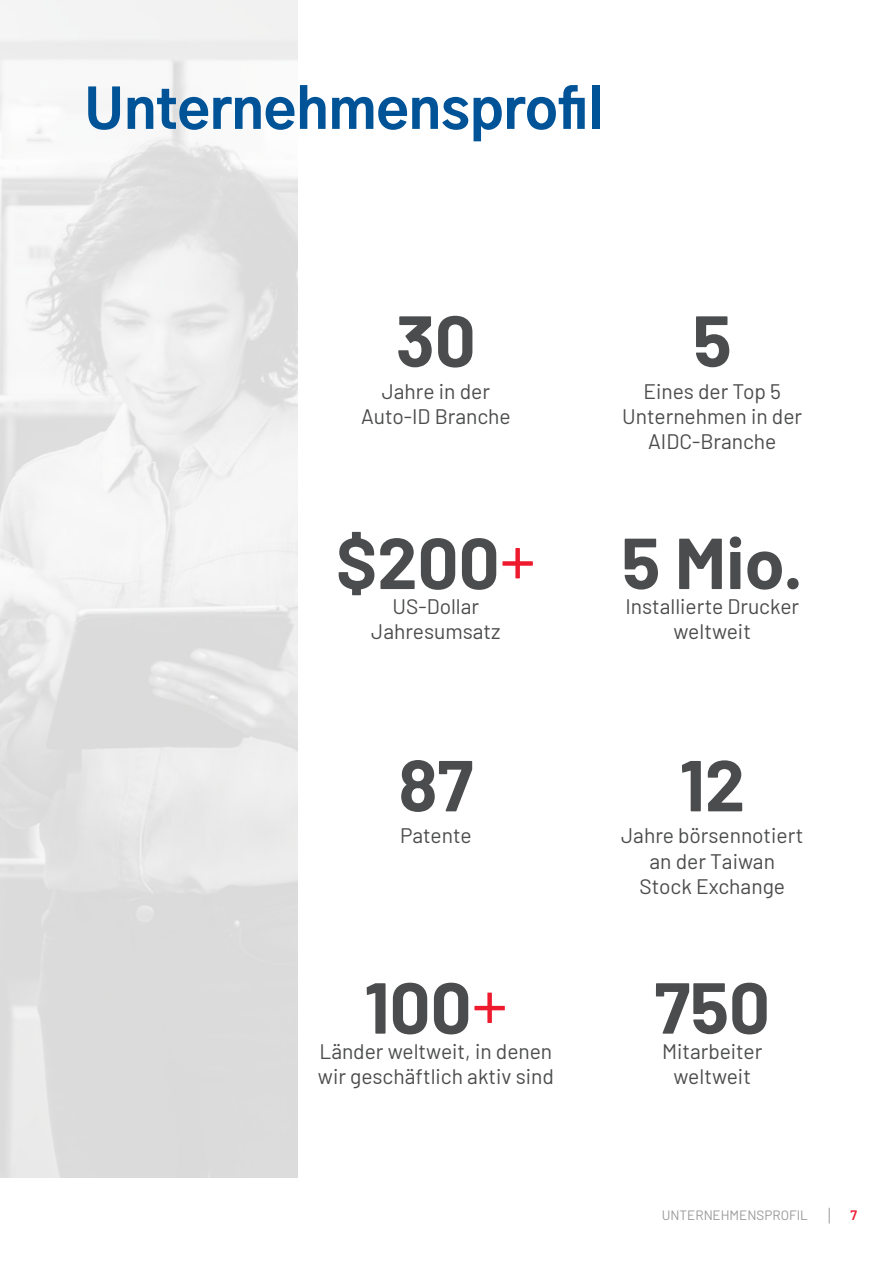
<style>
.page{position:relative;width:893px;height:1263px;background:#fff}
.page>*{position:absolute;margin:0;border:0;box-sizing:border-box;transform-origin:0 0}
.t1{font:700 72px "Barlow";color:#4b4c4d}
.t2{font:800 54px "Gothic A1";color:#015398}
.t3{font:21px/25.2px "Barlow";color:#4b4c4d;text-align:center}
.t4{font:600 13.65px "Barlow";color:#ee1a2e}
.t5{font:13.5px "Barlow";color:#98999a}
.s1{font-weight:400;color:#ee1a2e}
</style>
<div class="page">
<svg style="left:829px;top:1208px;width:1px;height:15px"></svg>
<h2 class="t2" style="left:84px;top:65px;width:522px">Unternehmensprofil</h2>
<h1 class="t1" style="left:396px;top:288px;width:81px">30</h1>
<p class="t3" style="left:361px;top:377px;width:151px">Jahre in der<br>Auto-ID Branche</p>
<h1 class="t1" style="left:336px;top:510px;width:201px">$200<span class="s1">+</span></h1>
<p class="t3" style="left:371px;top:592px;width:131px">US-Dollar<br>Jahresumsatz</p>
<h1 class="t1" style="left:398px;top:732px;width:76px">87</h1>
<p class="t3" style="left:400px;top:821px;width:73px">Patente</p>
<h1 class="t1" style="left:364px;top:954px;width:145px">100<span class="s1">+</span></h1>
<p class="t3" style="left:318px;top:1037px;width:237px;text-align:left">Länder weltweit, in denen wir geschäftlich aktiv sind</p>
<h1 class="t1" style="left:693px;top:288px;width:40px">5</h1>
<p class="t3" style="left:622px;top:377px;width:181px">Eines der Top 5<br>Unternehmen in der<br>AIDC-Branche</p>
<h1 class="t1" style="left:621px;top:510px;width:183px">5 Mio.</h1>
<p class="t3" style="left:625px;top:592px;width:175px">Installierte Drucker weltweit</p>
<h1 class="t1" style="left:679px;top:732px;width:67px">12</h1>
<p class="t3" style="left:621px;top:821px;width:184px">Jahre börsennotiert an der Taiwan<br>Stock Exchange</p>
<h1 class="t1" style="left:654px;top:954px;width:117px">750</h1>
<p class="t3" style="left:662px;top:1037px;width:102px">Mitarbeiter weltweit</p>
<p class="t5" style="left:662px;top:1206px;width:148px">UNTERNEHMENSPROFIL</p>
<p class="t4" style="left:850px;top:1205px;width:8px">7</p>
</div>
